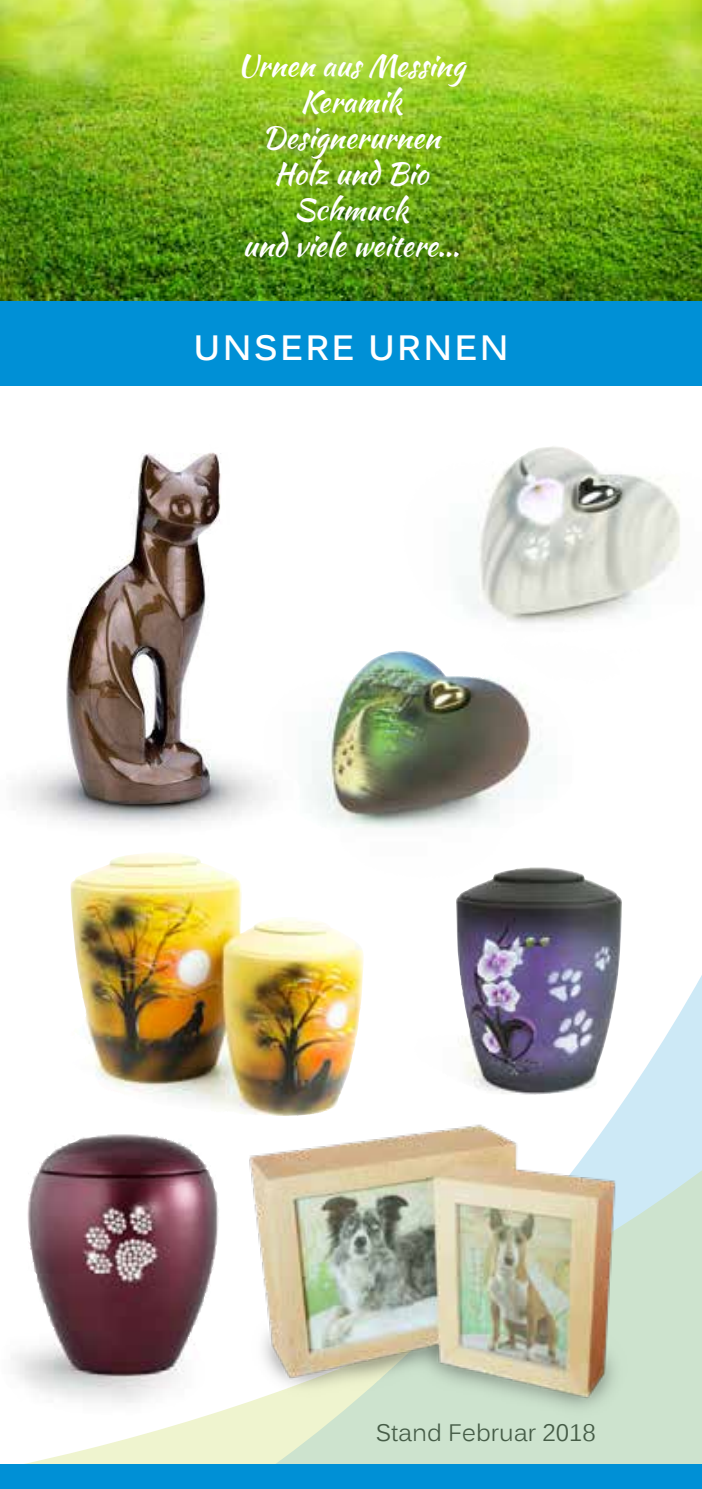
<style>
.page{position:relative;width:702px;height:1489px;background:#fff}
.page>*{position:absolute;margin:0;border:0;box-sizing:border-box;transform-origin:0 0}
.t1{font:700 35px "Kalinga";letter-spacing:.065em;color:#fff}
.t2{font:30px/36px "Kaushan Script";color:#fff;text-align:center}
.t3{font:23.75px "Kalinga";color:#575756}
</style>
<div class="page">
<img style="left:0;top:0;width:213px;height:279px">
<img style="left:213px;top:0;width:489px;height:279px">
<img style="left:0;top:279px;width:702px;height:1185px">
<img style="left:414px;top:867px;width:115px;height:217px">
<div style="left:0;top:1464px;width:702px;height:24px;background:#0090d6"></div>
<img style="left:167px;top:1089px;width:535px;height:357px">
<img style="left:0;top:1134px;width:220px;height:281px">
<img style="left:70px;top:852px;width:83px;height:251px">
<p class="t2" style="left:237px;top:48px;width:229px">Urnen aus Messing<br>Keramik<br>Designerurnen<br>Holz und Bio<br>Schmuck<br>und viele weitere...</p>
<p class="t1" style="left:193px;top:325px;width:316px">UNSERE URNEN</p>
<p class="t3" style="left:375px;top:1416px;width:222px">Stand Februar 2018</p>
</div>
